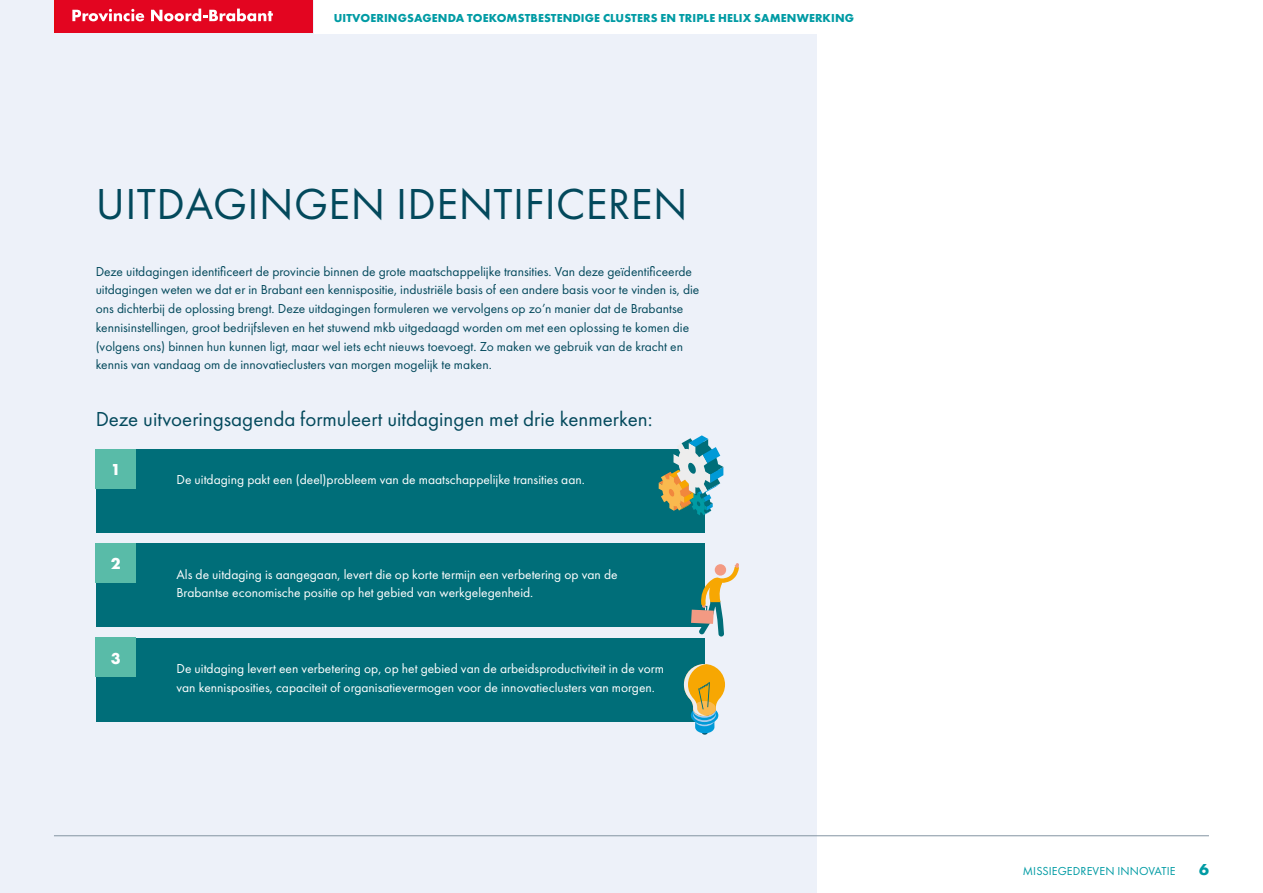
<style>
.page{position:relative;width:1263px;height:893px;background:#fff}
.page>*{position:absolute;margin:0;border:0;box-sizing:border-box;transform-origin:0 0}
.t1{font:45px "Futura PT";letter-spacing:.01em;color:#03495c}
.t2{font:21px "Futura PT";color:#03495c}
.H5{font:700 16.5px "Futura PT";color:#fff}
.t3{font:700 16.5px "Futura PT";color:#009ba4}
.t4{font:13.5px/18.8px "Futura PT";color:#03495c}
.t5{font:13.5px/18.8px "Futura PT";color:#fff}
.t6{font:700 12px "Futura PT";letter-spacing:.01em;color:#009ba4}
.t7{font:12px "Futura PT";letter-spacing:.01em;color:#009ba4}
</style>
<div class="page">
<div style="left:0;top:0;width:816px;height:893px;background:#edf1f9"></div>
<div style="left:315px;top:0;width:560px;height:33px;background:#fff"></div>
<div style="left:96px;top:449px;width:608px;height:84px;background:#006e79"></div>
<div style="left:96px;top:543px;width:608px;height:84px;background:#006e79"></div>
<div style="left:96px;top:638px;width:608px;height:83px;background:#006e79"></div>
<div style="left:96px;top:449px;width:40px;height:39px;background:#59bba8"></div>
<div style="left:96px;top:543px;width:40px;height:40px;background:#59bba8"></div>
<div style="left:96px;top:638px;width:40px;height:39px;background:#59bba8"></div>
<svg style="left:691px;top:563px;width:48px;height:73px"></svg>
<svg style="left:684px;top:664px;width:41px;height:71px"></svg>
<svg style="left:659px;top:435px;width:64px;height:80px"></svg>
<hr style="left:54px;top:835px;width:1155px;height:1px;background:#8494a2">
<div style="left:56px;top:1px;width:257px;height:32px;background:#e30520"></div>
<svg style="left:72px;top:9px;width:72px;height:12px"></svg>
<svg style="left:151px;top:9px;width:122px;height:12px"></svg>
<hr style="left:54px;top:0;width:259px;height:3px;background:#e30613">
<hr style="left:56px;top:0;width:257px;height:3px;background:#e30520">
<p class="t6" style="left:334px;top:10px;width:522px">UITVOERINGSAGENDA TOEKOMSTBESTENDIGE CLUSTERS EN TRIPLE HELIX SAMENWERKING</p>
<h3 class="t1" style="left:96px;top:178px;width:593px">UITDAGINGEN IDENTIFICEREN</h3>
<p class="t4" style="left:96px;top:262px;width:605px">Deze uitdagingen identificeert de provincie binnen de grote maatschappelijke transities. Van deze geïdentificeerde uitdagingen weten we dat er in Brabant een kennispositie, industriële basis of een andere basis voor te vinden is, die ons dichterbij de oplossing brengt. Deze uitdagingen formuleren we vervolgens op zo’n manier dat de Brabantse kennisinstellingen, groot bedrijfsleven en het stuwend mkb uitgedaagd worden om met een oplossing te komen die (volgens ons) binnen hun kunnen ligt, maar wel iets echt nieuws toevoegt. Zo maken we gebruik van de kracht en kennis van vandaag om de innovatieclusters van morgen mogelijk te maken.</p>
<p class="t2" style="left:96px;top:406px;width:558px">Deze uitvoeringsagenda formuleert uitdagingen met drie kenmerken:</p>
<p class="H5" style="left:111px;top:459px;width:11px">1</p>
<p class="H5" style="left:111px;top:553px;width:11px">2</p>
<p class="H5" style="left:111px;top:647px;width:11px">3</p>
<p class="t5" style="left:176px;top:470px;width:410px">De uitdaging pakt een (deel)probleem van de maatschappelijke transities aan.</p>
<p class="t5" style="left:176px;top:565px;width:443px">Als de uitdaging is aangegaan, levert die op korte termijn een verbetering op van de<br>Brabantse economische positie op het gebied van werkgelegenheid.</p>
<p class="t5" style="left:176px;top:659px;width:489px">De uitdaging levert een verbetering op, op het gebied van de arbeidsproductiviteit in de vorm van kennisposities, capaciteit of organisatievermogen voor de innovatieclusters van morgen.</p>
<p class="t7" style="left:1023px;top:864px;width:154px">MISSIEGEDREVEN INNOVATIE</p>
<p class="t3" style="left:1199px;top:859px;width:11px">6</p>
</div>
